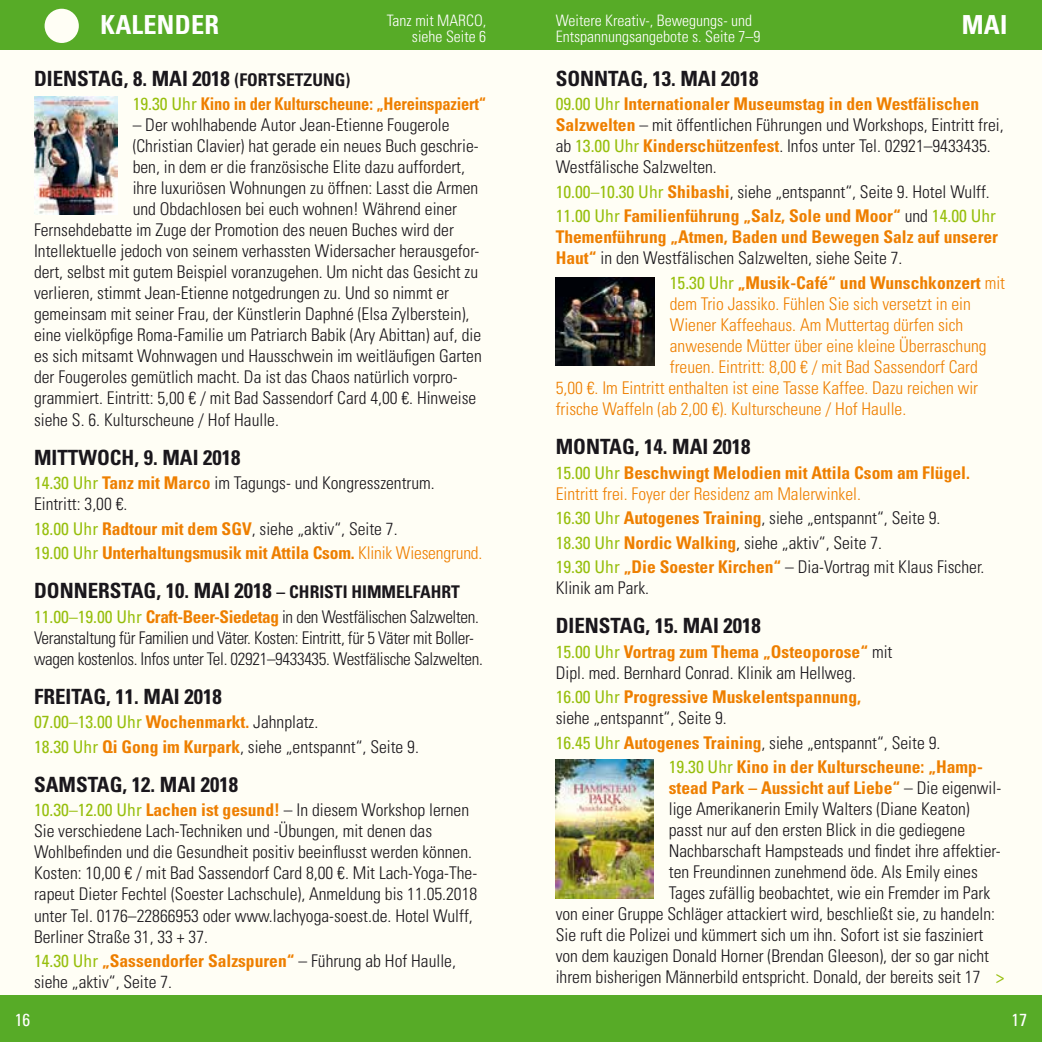
<style>
.page{position:relative;width:1042px;height:1042px;background:#fff}
.page>*{position:absolute;margin:0;border:0;box-sizing:border-box;transform-origin:0 0}
.t1{font:700 condensed 26.25px "Univers LT Std";letter-spacing:.01em;color:#fff}
.t2{font:700 condensed 21px "Univers LT Std";color:#1a171c}
.t3{font:300 condensed 17.5px/21px "Univers LT Std";color:#1a171c}
.t4{font:700 condensed 17.5px/24.5px "Univers LT Std";color:#ee7f00}
.t5{font:300 condensed 17.5px/21px "Univers LT Std";color:#ee7f00}
.t6{font:300 condensed 17.5px/21px "Univers LT Std";letter-spacing:-.02em;color:#1a171c}
.t7{font:700 condensed 17.5px "Univers LT Std";color:#ee7f00;scale:.94 1}
.t8{font:condensed 17.5px "Univers LT Pro";color:#97bf0d}
.t9{font:condensed 17.5px "Univers LT Pro";color:#fff}
.t10{font:300 condensed 15.75px/15.8px "Univers LT Std";color:#fff}
.s1{font-family:"Univers LT Pro";font-weight:400;color:#97bf0d}
.s2{font-weight:700;color:#ee7f00}
.s3{font-weight:300;color:#1a171c}
.s4{font-weight:300}
.s5{font-weight:700}
.s6{font-size:17.5px}
.s7{font-family:"Univers LT Std";font-weight:700;color:#ee7f00}
.s8{font-family:"Univers LT Std";font-weight:300;color:#1a171c}
</style>
<div class="page">
<div style="left:0;top:0;width:1042px;height:1007px;background:#fffef5"></div>
<div style="left:0;top:0;width:1042px;height:50px;background:#57ab27"></div>
<div style="left:45px;top:9px;width:34px;height:34px;background:#fffef5;border-radius:50%"></div>
<div style="left:0;top:995px;width:1042px;height:47px;background:#57ab27"></div>
<img style="left:556px;top:277px;width:99px;height:89px">
<img style="left:556px;top:760px;width:98px;height:138px">
<img style="left:34px;top:96px;width:84px;height:118px">
<p class="t10" style="left:387px;top:13px;width:101px;text-align:right">Tanz mit MARCO, siehe Seite 6</p>
<p class="t10" style="left:556px;top:13px;width:206px">Weitere Kreativ-, Bewegungs- und<br>Entspannungsangebote s. Seite 7–9</p>
<h1 class="t1" style="left:100px;top:8px;width:120px">KALENDER</h1>
<h1 class="t1" style="left:962px;top:8px;width:47px">Mai</h1>
<p class="t2" style="left:556px;top:66px;width:204px">SONNTAG, 13. MAI 2018</p>
<p class="t3" style="left:556px;top:94px;width:449px"><span class="s1">09.00 Uhr</span> <span class="s2">Internationaler Museumstag in den Westfälischen Salzwelten</span> – mit öffentlichen Führungen und Workshops, Eintritt frei, ab <span class="s1">13.00 Uhr</span> <span class="s2">Kinderschützenfest</span>. Infos unter Tel. 02921–9433435.<br>Westfälische Salzwelten.</p>
<p class="t4" style="left:556px;top:179px;width:442px"><span class="s1">10.00–10.30 Uhr</span> Shibashi<span class="s3">, siehe „entspannt“, Seite 9. Hotel Wulff.<br></span><span class="s1">11.00 Uhr</span> Familienführung „Salz, Sole und Moor“ <span class="s3">und</span> <span class="s1">14.00 Uhr</span></p>
<p class="t4" style="left:556px;top:227px;width:444px;line-height:21px">Themenführung „Atmen, Baden und Bewegen Salz auf unserer<br>Haut“ <span class="s3">in den Westfälischen Salzwelten, siehe Seite 7.</span></p>
<p class="t4" style="left:670px;top:270px;width:337px"><span class="s1">15.30 Uhr</span> „Musik-Café“ und Wunschkonzert <span class="s4">mit</span></p>
<p class="t5" style="left:670px;top:293px;width:302px">dem Trio Jassiko. Fühlen Sie sich versetzt in ein</p>
<p class="t5" style="left:670px;top:314px;width:295px">Wiener Kaffeehaus. Am Muttertag dürfen sich</p>
<p class="t5" style="left:670px;top:335px;width:318px">anwesende Mütter über eine kleine Überraschung</p>
<p class="t5" style="left:670px;top:356px;width:310px">freuen. Eintritt: 8,00 € / mit Bad Sassendorf Card</p>
<p class="t5" style="left:556px;top:377px;width:424px">5,00 €. Im Eintritt enthalten ist eine Tasse Kaffee. Dazu reichen wir</p>
<p class="t5" style="left:556px;top:398px;width:352px">frische Waffeln (ab 2,00 €). Kulturscheune / Hof Haulle.</p>
<p class="t2" style="left:556px;top:434px;width:196px">MONTAG, 14. MAI 2018</p>
<p class="t5" style="left:556px;top:462px;width:416px"><span class="s1">15.00 Uhr</span> <span class="s5">Beschwingt Melodien mit Attila Csom am Flügel.<br></span>Eintritt frei. Foyer der Residenz am Malerwinkel.</p>
<p class="t3" style="left:556px;top:506px;width:430px;line-height:24.5px"><span class="s1">16.30 Uhr</span> <span class="s2">Autogenes Training</span>, siehe „entspannt“, Seite 9.<br><span class="s1">18.30 Uhr</span> <span class="s2">Nordic Walking</span>, siehe „aktiv“, Seite 7.<br><span class="s1">19.30 Uhr</span> <span class="s2">„Die Soester Kirchen“</span> – Dia-Vortrag mit Klaus Fischer.</p>
<p class="t3" style="left:556px;top:577px;width:95px">Klinik am Park.</p>
<p class="t2" style="left:556px;top:613px;width:207px">DIENSTAG, 15. MAI 2018</p>
<p class="t3" style="left:556px;top:641px;width:338px"><span class="s1">15.00 Uhr</span> <span class="s2">Vortrag zum Thema „Osteoporose“</span> mit<br>Dipl. med. Bernhard Conrad. Klinik am Hellweg.</p>
<p class="t4" style="left:556px;top:686px;width:307px;line-height:21px"><span class="s1">16.00 Uhr</span> Progressive Muskelentspannung, <span class="s3">siehe „entspannt“, Seite 9.</span></p>
<p class="t4" style="left:669px;top:730px;width:315px;text-indent:-113px"><span class="s1">16.45 Uhr</span> Autogenes Training<span class="s3">, siehe „entspannt“, Seite 9.<br></span><span class="s1">19.30 Uhr</span> Kino in der Kulturscheune: „Hamp-</p>
<p class="t4" style="left:669px;top:776px;width:334px">stead Park – Aussicht auf Liebe“ <span class="s3">– Die eigenwil-</span></p>
<p class="t3" style="left:669px;top:798px;width:302px">lige Amerikanerin Emily Walters (Diane Keaton)</p>
<p class="t3" style="left:669px;top:819px;width:298px">passt nur auf den ersten Blick in die gediegene</p>
<p class="t3" style="left:669px;top:840px;width:333px">Nachbarschaft Hampsteads und findet ihre affektier-</p>
<p class="t3" style="left:669px;top:861px;width:310px">ten Freundinnen zunehmend öde. Als Emily eines</p>
<p class="t3" style="left:669px;top:882px;width:323px">Tages zufällig beobachtet, wie ein Fremder im Park</p>
<p class="t3" style="left:556px;top:903px;width:441px">von einer Gruppe Schläger attackiert wird, beschließt sie, zu handeln:</p>
<p class="t3" style="left:556px;top:924px;width:429px">Sie ruft die Polizei und kümmert sich um ihn. Sofort ist sie fasziniert</p>
<p class="t3" style="left:556px;top:945px;width:435px">von dem kauzigen Donald Horner (Brendan Gleeson), der so gar nicht</p>
<p class="t3" style="left:556px;top:966px;width:450px">ihrem bisherigen Männerbild entspricht. Donald, der bereits seit 17 <span class="s1">&gt;</span></p>
<p class="t2" style="left:34px;top:66px;width:318px">DIENSTAG, 8. MAI 2018 <span class="s6">(FORTSETZUNG)</span></p>
<p class="t7" style="left:133px;top:93px;width:378px"><span class="s1">19.30 Uhr</span> Kino in der Kulturscheune: „Hereinspaziert“</p>
<p class="t3" style="left:133px;top:115px;width:318px">– Der wohlhabende Autor Jean-Etienne Fougerole</p>
<p class="t3" style="left:133px;top:136px;width:347px">(Christian Clavier) hat gerade ein neues Buch geschrie-</p>
<p class="t3" style="left:133px;top:157px;width:334px">ben, in dem er die französische Elite dazu auffordert,</p>
<p class="t3" style="left:133px;top:178px;width:347px">ihre luxuriösen Wohnungen zu öffnen: Lasst die Armen</p>
<p class="t3" style="left:133px;top:199px;width:326px">und Obdachlosen bei euch wohnen! Während einer</p>
<p class="t3" style="left:34px;top:220px;width:421px">Fernsehdebatte im Zuge der Promotion des neuen Buches wird der</p>
<p class="t3" style="left:34px;top:241px;width:447px">Intellektuelle jedoch von seinem verhassten Widersacher herausgefor-</p>
<p class="t3" style="left:34px;top:262px;width:446px">dert, selbst mit gutem Beispiel voranzugehen. Um nicht das Gesicht zu</p>
<p class="t3" style="left:34px;top:283px;width:416px">verlieren, stimmt Jean-Etienne notgedrungen zu. Und so nimmt er</p>
<p class="t3" style="left:34px;top:304px;width:437px">gemeinsam mit seiner Frau, der Künstlerin Daphné (Elsa Zylberstein),</p>
<p class="t3" style="left:34px;top:325px;width:449px">eine vielköpfige Roma-Familie um Patriarch Babik (Ary Abittan) auf, die</p>
<p class="t3" style="left:34px;top:346px;width:449px">es sich mitsamt Wohnwagen und Hausschwein im weitläufigen Garten</p>
<p class="t3" style="left:34px;top:367px;width:425px">der Fougeroles gemütlich macht. Da ist das Chaos natürlich vorpro-</p>
<p class="t3" style="left:34px;top:388px;width:444px">grammiert. Eintritt: 5,00 € / mit Bad Sassendorf Card 4,00 €. Hinweise</p>
<p class="t3" style="left:34px;top:409px;width:246px">siehe S. 6. Kulturscheune / Hof Haulle.</p>
<p class="t2" style="left:34px;top:444px;width:208px">MITTWOCH, 9. MAI 2018</p>
<p class="t3" style="left:34px;top:472px;width:402px"><span class="s1">14.30 Uhr</span> <span class="s2">Tanz mit Marco</span> im Tagungs- und Kongresszentrum.<br>Eintritt: 3,00 €.</p>
<p class="t4" style="left:34px;top:516px;width:450px"><span class="s1">18.00 Uhr</span> Radtour mit dem SGV<span class="s3">, siehe „aktiv“, Seite 7.<br></span><span class="s1">19.00 Uhr</span> Unterhaltungsmusik mit Attila Csom. <span class="s4">Klinik Wiesengrund.</span></p>
<p class="t2" style="left:34px;top:578px;width:427px">DONNERSTAG, 10. MAI 2018 <span class="s6">– CHRISTI HIMMELFAHRT</span></p>
<p class="t6" style="left:34px;top:606px;width:450px"><span class="s1">11.00–19.00 Uhr</span> <span class="s2">Craft-Beer-Siedetag</span> in den Westfälischen Salzwelten.<br>Veranstaltung für Familien und Väter. Kosten: Eintritt, für 5 Väter mit Boller&shy;wagen kostenlos. Infos unter Tel. 02921–9433435. Westfälische Salzwelten.</p>
<p class="t2" style="left:34px;top:683px;width:189px">FREITAG, 11. MAI 2018</p>
<p class="t8" style="left:34px;top:711px;width:286px">07.00–13.00 Uhr <span class="s7">Wochenmarkt.</span> <span class="s8">Jahnplatz.</span></p>
<p class="t3" style="left:34px;top:736px;width:386px"><span class="s1">18.30 Uhr</span> <span class="s2">Qi Gong im Kurpark</span>, siehe „entspannt“, Seite 9.</p>
<p class="t2" style="left:34px;top:771px;width:205px">SAMSTAG, 12. MAI 2018</p>
<p class="t3" style="left:34px;top:800px;width:445px"><span class="s1">10.30–12.00 Uhr</span> <span class="s2">Lachen ist gesund!</span> – In diesem Workshop lernen Sie verschiedene Lach-Techniken und -Übungen, mit denen das Wohlbefinden und die Gesundheit positiv beeinflusst werden können.<br>Kosten: 10,00 € / mit Bad Sassendorf Card 8,00 €. Mit Lach-Yoga-The&shy;rapeut Dieter Fechtel (Soester Lachschule), Anmeldung bis 11.05.2018 unter Tel. 0176–22866953 oder www.lachyoga-soest.de. Hotel Wulff, Berliner Straße 31, 33 + 37.</p>
<p class="t3" style="left:34px;top:950px;width:423px"><span class="s1">14.30 Uhr</span> <span class="s2">„Sassendorfer Salzspuren“</span> – Führung ab Hof Haulle, siehe „aktiv“, Seite 7.</p>
<p class="t9" style="left:15px;top:1008px;width:17px">16</p>
<p class="t9" style="left:1011px;top:1008px;width:17px">17</p>
</div>
